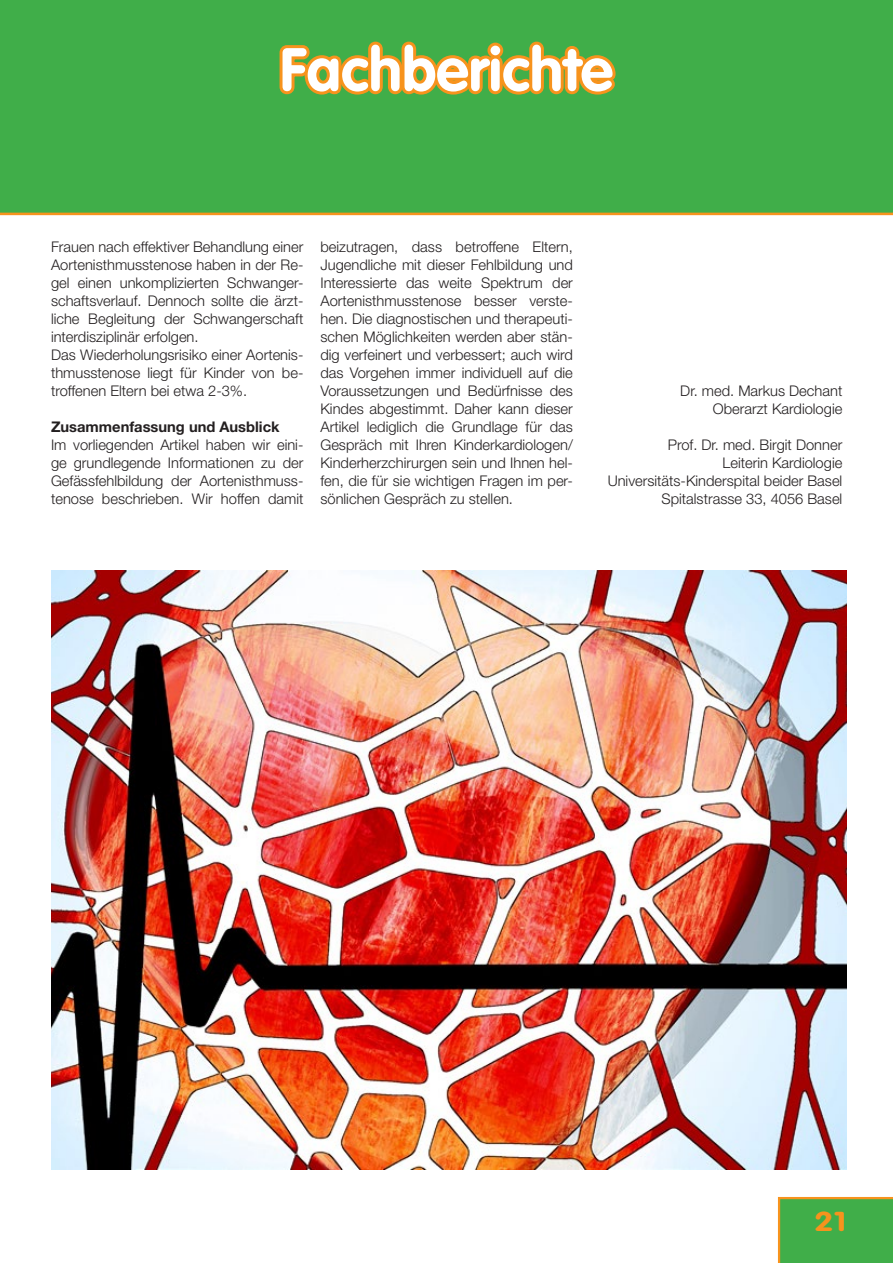
<style>
.page{position:relative;width:893px;height:1263px;background:#fff}
.page>*{position:absolute;margin:0;border:0;box-sizing:border-box;transform-origin:0 0}
.t1{font:700 60px "VAG Rounded Std";color:#fff}
.t2{font:700 27px "VAG Rounded Std";color:#f7931d;scale:1.26 1}
.t3{font:300 14.7px/18px "Helvetica Neue LT Std";color:#231f20;text-align:justify}
.t4{font:700 14.7px "Helvetica Neue LT Std";color:#231f20}
</style>
<div class="page">
<div style="left:0;top:0;width:893px;height:213px;background:#40ae49"></div>
<svg style="left:279px;top:41px;width:337px;height:54px"></svg>
<svg style="left:778px;top:1197px;width:115px;height:66px;background:#49ac46"></svg>
<hr style="left:0;top:213px;width:893px;height:2px;background:#f7931d">
<img style="left:51px;top:570px;width:795px;height:599px">
<h1 class="t1" style="left:280px;top:35px;width:335px">Fachberichte</h1>
<p class="t3" style="left:51px;top:237px;width:254px;text-align:left">Frauen nach effektiver Behandlung einer Aortenisthmusstenose haben in der Re&shy;gel einen unkomplizierten Schwanger&shy;schaftsverlauf. Dennoch sollte die ärzt&shy;liche Begleitung der Schwangerschaft interdisziplinär erfolgen.<br>Das Wiederholungsrisiko einer Aortenis&shy;thmusstenose liegt für Kinder von be&shy;troffenen Eltern bei etwa 2-3%.</p>
<p class="t4" style="left:51px;top:418px;width:230px">Zusammenfassung und Ausblick</p>
<p class="t3" style="left:51px;top:435px;width:254px">Im vorliegenden Artikel haben wir eini&shy;ge grundlegende Informationen zu der Gefässfehlbildung der Aortenisthmuss&shy;tenose beschrieben. Wir hoffen damit</p>
<p class="t3" style="left:320px;top:237px;width:254px">beizutragen, dass betroffene Eltern, Jugendliche mit dieser Fehlbildung und Interessierte das weite Spektrum der Aortenisthmusstenose besser verste&shy;hen. Die diagnostischen und therapeuti&shy;schen Möglichkeiten werden aber stän&shy;dig verfeinert und verbessert; auch wird das Vorgehen immer individuell auf die Voraussetzungen und Bedürfnisse des Kindes abgestimmt. Daher kann dieser Artikel lediglich die Grundlage für das Gespräch mit Ihren Kinderkardiologen/ Kinderherzchirurgen sein und Ihnen hel&shy;fen, die für sie wichtigen Fragen im per&shy;sönlichen Gespräch zu stellen.</p>
<p class="t3" style="left:680px;top:381px;width:164px;text-align:right">Dr. med. Markus Dechant<br>Oberarzt Kardiologie</p>
<p class="t3" style="left:608px;top:435px;width:236px;text-align:right">Prof. Dr. med. Birgit Donner<br>Leiterin Kardiologie<br>Universitäts-Kinderspital beider Basel<br>Spitalstrasse 33, 4056 Basel</p>
<h2 class="t2" style="left:814px;top:1206px;width:27px">21</h2>
</div>
